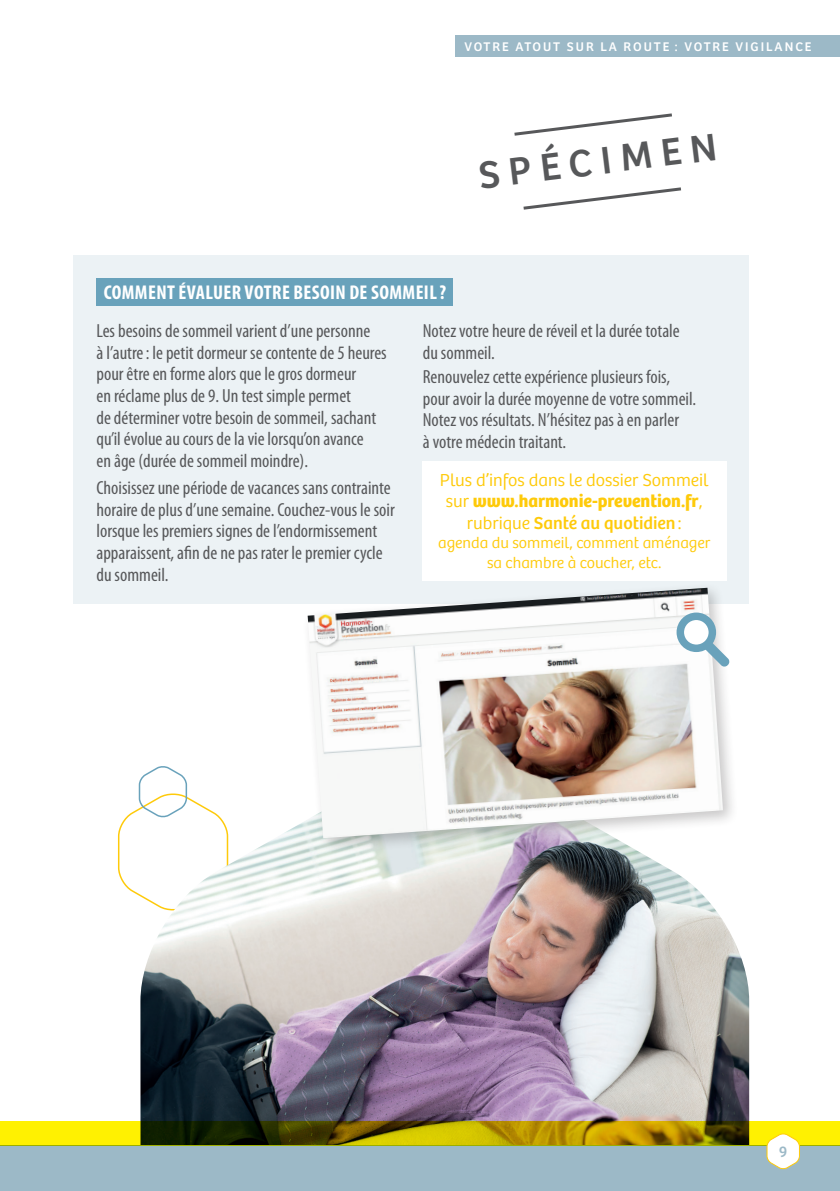
<style>
.page{position:relative;width:840px;height:1191px;background:#fff}
.page>*{position:absolute;margin:0;border:0;box-sizing:border-box;transform-origin:0 0}
._000-_Texte_courant{font:39.8px "Bree";color:#57585a}
._08_-_Titre_Encart-i{font:700 condensed 20px "Myriad Pro";letter-spacing:.02em;color:#fff}
._07_-_Texte_Encart-i{font:condensed 19px/21.6px "Myriad Pro";color:#57585a}
._05_-_Accroche{font:300 18px/21.6px "Bree";color:#feca0a;text-align:center}
._05_-_Accroche-2{font:300 16px/19.2px "Bree";color:#feca0a;text-align:center}
.t1{font:16px "Bree";color:#9cb9c7}
.t2{font:13px "Bree";letter-spacing:.15em;color:#fff}
.s1{font-weight:700}
.s2{font-weight:400}
</style>
<div class="page">
<svg style="left:117px;top:766px;width:70px;height:130px"></svg>
<img style="left:140px;top:783px;width:608px;height:338px">
<div style="left:74px;top:255px;width:674px;height:349px;background:#ecf2f5"></div>
<div style="left:422px;top:461px;width:304px;height:119px;background:#fff"></div>
<div style="left:97px;top:278px;width:356px;height:27px;background:#69a2bb"></div>
<div style="left:301px;top:581px;width:437px;height:273px;background:#231f20;opacity:.25"></div>
<img style="left:307px;top:588px;width:415px;height:250px">
<svg style="left:702px;top:640px;width:27px;height:26px"></svg>
<svg style="left:680px;top:616px;width:32px;height:32px"></svg>
<div style="left:676px;top:612px;width:39px;height:40px;border:7px solid #69a2bb;border-radius:50%"></div>
<div style="left:0;top:1145px;width:839px;height:46px;background:#9cb9c7"></div>
<svg style="left:0;top:1121px;width:839px;height:24px;background:#9b8c00"></svg>
<svg style="left:765px;top:1132px;width:35px;height:38px"></svg>
<div style="left:454px;top:35px;width:385px;height:22px;background:#9cb9c7"></div>
<svg style="left:514px;top:113px;width:158px;height:23px"></svg>
<svg style="left:523px;top:187px;width:158px;height:23px"></svg>
<p class="t2" style="left:464px;top:39px;width:348px">VOTRE ATOUT SUR LA ROUTE : VOTRE VIGILANCE</p>
<p class="_000-_Texte_courant" style="left:475px;top:152px;width:241px;rotate:-7deg">SPÉCIMEN</p>
<p class="_08_-_Titre_Encart-i" style="left:104px;top:279px;width:344px">COMMENT ÉVALUER VOTRE BESOIN DE SOMMEIL?</p>
<p class="_07_-_Texte_Encart-i" style="left:96px;top:320px;width:291px">Les besoins de sommeil varient d’une personne<br>à l’autre: le petit dormeur se contente de 5 heures pour être en forme alors que le gros dormeur<br>en réclame plus de 9. Un test simple permet<br>de déterminer votre besoin de sommeil, sachant qu’il évolue au cours de la vie lorsqu’on avance<br>en âge (durée de sommeil moindre).</p>
<p class="_07_-_Texte_Encart-i" style="left:96px;top:477px;width:299px">Choisissez une période de vacances sans contrainte horaire de plus d’une semaine. Couchez-vous le soir lorsque les premiers signes de l’endormissement apparaissent, afin de ne pas rater le premier cycle du sommeil.</p>
<p class="_07_-_Texte_Encart-i" style="left:422px;top:320px;width:258px">Notez votre heure de réveil et la durée totale du sommeil.</p>
<p class="_07_-_Texte_Encart-i" style="left:422px;top:366px;width:275px">Renouvelez cette expérience plusieurs fois, pour avoir la durée moyenne de votre sommeil.<br>Notez vos résultats. N’hésitez pas à en parler<br>à votre médecin traitant.</p>
<p class="_05_-_Accroche" style="left:439px;top:469px;width:270px">Plus d’infos dans le dossier Sommeil sur <span class="s1">www.harmonie-prevention.fr</span>, rubrique <span class="s2">Santé au quotidien</span>:</p>
<p class="_05_-_Accroche-2" style="left:438px;top:533px;width:273px">agenda du sommeil, comment aménager sa chambre à coucher, etc.</p>
<p class="t1" style="left:778px;top:1142px;width:10px">9</p>
</div>
